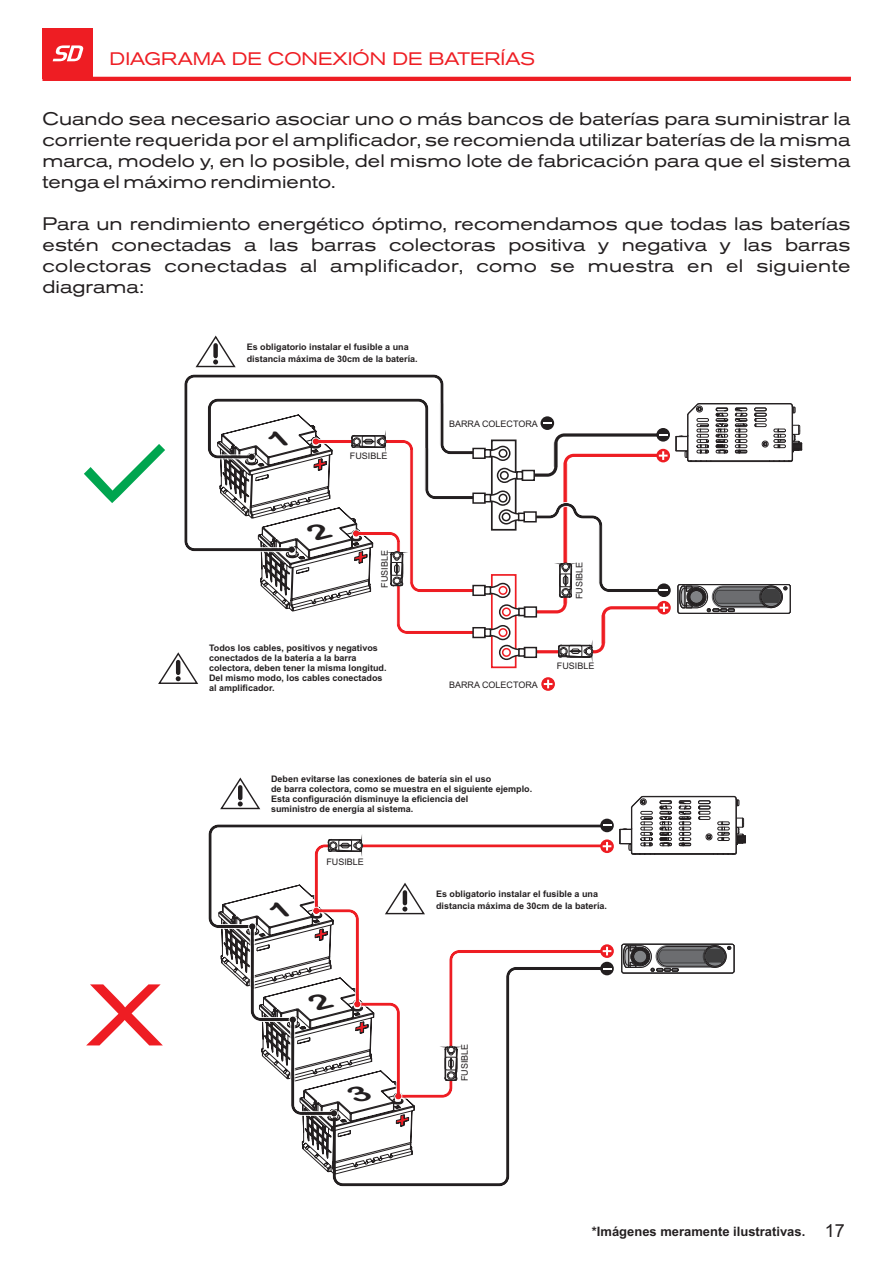
<style>
.page{position:relative;width:893px;height:1263px;background:#fff}
.page>*{position:absolute;margin:0;border:0;box-sizing:border-box;transform-origin:0 0}
.t1{font:expanded 18px/21px "Akzidenz Grotesk BQ";color:#231f20;text-align:justify}
.t2{font:expanded 18px "Akzidenz Grotesk BQ";color:#ee1d23}
.t3{font:18px "Arial";color:#231f20}
.t4{font:700 12.9px "Arial";color:#231f20}
.t5{font:700 9px/10.1px "Arial";color:#231f20}
.t6{font:9px "Arial";color:#231f20}
</style>
<div class="page">
<div style="left:678px;top:584px;width:112px;height:30px;border:1px solid #231f20;border-radius:2px"></div>
<svg style="left:679px;top:584px;width:108px;height:28px"></svg>
<div style="left:491px;top:574px;width:26px;height:94px;border:2px solid #ee1d23"></div>
<svg style="left:332px;top:1174px;width:178px;height:13px"></svg>
<div style="left:600px;top:819px;width:14px;height:13px;background:#231f20;border-radius:50%"></div>
<svg style="left:600px;top:839px;width:14px;height:14px"></svg>
<svg style="left:600px;top:944px;width:14px;height:14px"></svg>
<svg style="left:600px;top:962px;width:14px;height:13px"></svg>
<svg style="left:220px;top:777px;width:41px;height:33px"></svg>
<svg style="left:657px;top:601px;width:14px;height:13px"></svg>
<svg style="left:657px;top:583px;width:14px;height:14px"></svg>
<svg style="left:86px;top:984px;width:77px;height:62px"></svg>
<svg style="left:84px;top:444px;width:81px;height:59px"></svg>
<svg style="left:158px;top:652px;width:41px;height:32px"></svg>
<svg style="left:195px;top:335px;width:41px;height:33px"></svg>
<div style="left:621px;top:944px;width:113px;height:29px;border:1px solid #231f20;border-radius:2px"></div>
<svg style="left:623px;top:943px;width:108px;height:29px"></svg>
<svg style="left:541px;top:677px;width:14px;height:14px"></svg>
<svg style="left:542px;top:680px;width:12px;height:9px"></svg>
<svg style="left:184px;top:374px;width:260px;height:178px"></svg>
<div style="left:42px;top:28px;width:51px;height:51px;background:#ee1d23"></div>
<svg style="left:53px;top:45px;width:30px;height:16px"></svg>
<hr style="left:42px;top:77px;width:809px;height:4px;background:#ee1d23">
<svg style="left:619px;top:796px;width:127px;height:59px"></svg>
<svg style="left:676px;top:403px;width:126px;height:59px"></svg>
<svg style="left:207px;top:398px;width:462px;height:263px"></svg>
<svg style="left:208px;top:823px;width:404px;height:351px"></svg>
<h1 class="t2" style="left:110px;top:52px;width:427px">DIAGRAMA DE CONEXIÓN DE BATERÍAS</h1>
<p class="t1" style="left:43px;top:110px;width:809px">Cuando sea necesario asociar uno o más bancos de baterías para suministrar la corriente requerida por el amplificador, se recomienda utilizar baterías de la misma marca, modelo y, en lo posible, del mismo lote de fabricación para que el sistema tenga el máximo rendimiento.</p>
<h1 class="t1" style="left:43px;top:215px;width:809px">Para un rendimiento energético óptimo, recomendamos que todas las baterías estén conectadas a las barras colectoras positiva y negativa y las barras colectoras conectadas al amplificador, como se muestra en el siguiente diagrama:</h1>
<p class="t5" style="left:247px;top:342px;width:173px;line-height:11.6px">Es obligatorio instalar el fusible a una distancia máxima de 30cm de la batería.</p>
<p class="t6" style="left:350px;top:452px;width:39px">FUSIBLE</p>
<p class="t6" style="left:449px;top:420px;width:90px">BARRA COLECTORA</p>
<p class="t6" style="left:381px;top:588px;width:39px;rotate:-90deg">FUSIBLE</p>
<p class="t5" style="left:209px;top:643px;width:179px">Todos los cables, positivos y negativos conectados de la batería a la barra colectora, deben tener la misma longitud.<br>Del mismo modo, los cables conectados al amplificador.</p>
<p class="t6" style="left:576px;top:599px;width:39px;rotate:-90deg">FUSIBLE</p>
<p class="t6" style="left:449px;top:681px;width:90px">BARRA COLECTORA</p>
<p class="t6" style="left:557px;top:662px;width:39px">FUSIBLE</p>
<p class="t5" style="left:271px;top:774px;width:263px">Deben evitarse las conexiones de batería sin el uso<br>de barra colectora, como se muestra en el siguiente ejemplo.<br>Esta configuración disminuye la eficiencia del<br>suministro de energía al sistema.</p>
<p class="t6" style="left:326px;top:858px;width:39px">FUSIBLE</p>
<p class="t5" style="left:436px;top:889px;width:173px;line-height:11.6px">Es obligatorio instalar el fusible a una distancia máxima de 30cm de la batería.</p>
<p class="t6" style="left:461px;top:1081px;width:39px;rotate:-90deg">FUSIBLE</p>
<h2 class="t4" style="left:592px;top:1227px;width:215px">*Imágenes meramente ilustrativas.</h2>
<h1 class="t3" style="left:825px;top:1224px;width:22px">17</h1>
</div>
